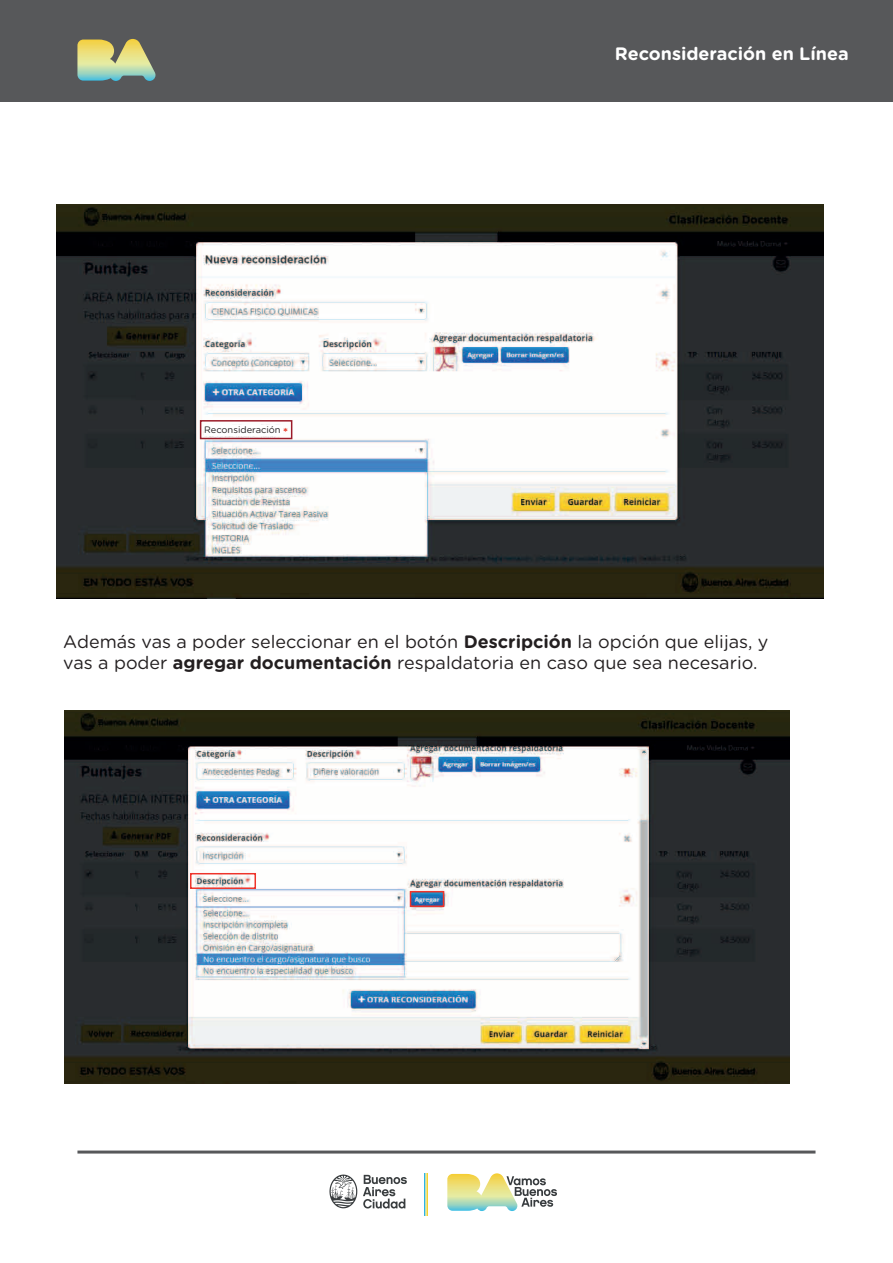
<style>
.page{position:relative;width:893px;height:1263px;background:#fff}
.page>*{position:absolute;margin:0;border:0;box-sizing:border-box;transform-origin:0 0}
.t1{font:18px/21.6px "Gotham Rounded";color:#231f20}
.t2{font:700 18px "Gotham Rounded";color:#fff}
.t3{font:9.3px "Gotham Rounded";color:#231f20}
.s1{font-weight:700;font-size:11.55px;color:#e83524}
.s2{font-weight:700}
</style>
<div class="page">
<div style="left:0;top:0;width:893px;height:102px;background:#57585a"></div>
<svg style="left:77px;top:39px;width:79px;height:42px"></svg>
<svg style="left:363px;top:1175px;width:44px;height:33px"></svg>
<svg style="left:329px;top:1174px;width:28px;height:34px"></svg>
<svg style="left:447px;top:1173px;width:110px;height:38px"></svg>
<svg style="left:424px;top:1173px;width:3px;height:42px"></svg>
<hr style="left:77px;top:1150px;width:738px;height:3px;background:#57585a">
<img style="left:56px;top:205px;width:767px;height:393px">
<div style="left:200px;top:420px;width:92px;height:19px;border:2px solid #9b1b29"></div>
<div style="left:204px;top:425px;width:79px;height:11px;background:#fff"></div>
<img style="left:65px;top:710px;width:724px;height:374px">
<div style="left:190px;top:873px;width:66px;height:16px;border:2px solid #ee342b"></div>
<div style="left:410px;top:891px;width:34px;height:16px;border:2px solid #ee342b"></div>
<p class="t3" style="left:204px;top:424px;width:85px">Reconsideración <span class="s1">*</span></p>
<p class="t2" style="left:615px;top:41px;width:235px">Reconsideración en Línea</p>
<p class="t1" style="left:63px;top:630px;width:707px">Además vas a poder seleccionar en el botón <span class="s2">Descripción</span> la opción que elijas, y vas a poder <span class="s2">agregar documentación</span> respaldatoria en caso que sea necesario.</p>
</div>
